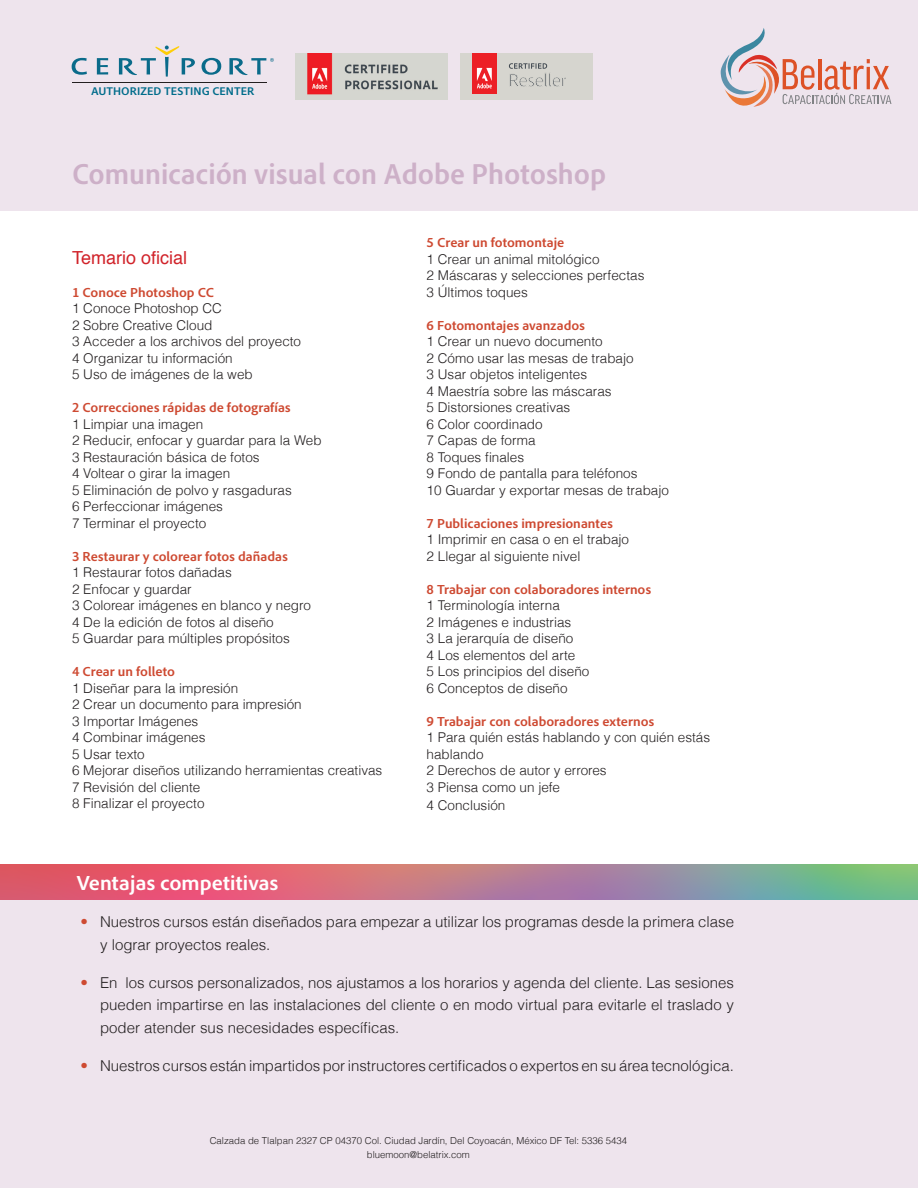
<style>
.page{position:relative;width:918px;height:1188px;background:#fff}
.page>*{position:absolute;margin:0;border:0;box-sizing:border-box;transform-origin:0 0}
.titulo-segundo{font:700 semi-condensed 30px "Adobe Clean";color:#cdb0c8}
.t1{font:700 21px "Adobe Clean";letter-spacing:.005em;color:#fff}
.Titulo_principal{font:18px "Helvetica";color:#d1232a}
.t2{font:300 15px/22.8px "Helvetica";color:#231f20}
.Cuerpo_de_texto{font:300 13.5px/16.5px "Helvetica";color:#231f20}
.Subtitulos_temario_copy{font:700 13.5px "Adobe Clean";color:#ce4a32}
.t3{font:700 11.55px "Adobe Clean";color:#006c8b}
.t4{font:300 9.6px/13.6px "Helvetica";color:#231f20;text-align:center}
.s1{color:#ce4a32}
</style>
<div class="page">
<div style="left:0;top:0;width:918px;height:211px;background:#eee4ed"></div>
<div style="left:0;top:865px;width:918px;height:323px;background:#eee4ed"></div>
<svg style="left:0;top:865px;width:918px;height:34px;background:#b77d87"></svg>
<svg style="left:720px;top:28px;width:171px;height:79px"></svg>
<svg style="left:72px;top:58px;width:15px;height:17px"></svg>
<svg style="left:97px;top:58px;width:11px;height:16px"></svg>
<svg style="left:202px;top:58px;width:19px;height:17px"></svg>
<svg style="left:119px;top:46px;width:76px;height:31px"></svg>
<svg style="left:229px;top:58px;width:45px;height:18px"></svg>
<hr style="left:72px;top:82px;width:194px;height:1px;background:#231f20">
<img style="left:295px;top:53px;width:152px;height:46px">
<div style="left:460px;top:53px;width:133px;height:46px;background:#d6d5cf"></div>
<div style="left:472px;top:53px;width:25px;height:41px;background:#ec2026"></div>
<svg style="left:477px;top:68px;width:15px;height:20px"></svg>
<svg style="left:509px;top:63px;width:57px;height:24px"></svg>
<p class="t3" style="left:91px;top:84px;width:165px">AUTHORIZED TESTING CENTER</p>
<p class="titulo-segundo" style="left:72px;top:155px;width:536px">Comunicación visual con Adobe Photoshop</p>
<p class="Titulo_principal" style="left:72px;top:243px;width:117px">Temario oficial</p>
<p class="Subtitulos_temario_copy" style="left:72px;top:283px;width:144px">1 Conoce Photoshop CC</p>
<p class="Cuerpo_de_texto" style="left:72px;top:299px;width:152px">1 Conoce Photoshop CC</p>
<p class="Cuerpo_de_texto" style="left:72px;top:316px;width:142px">2 Sobre Creative Cloud</p>
<p class="Cuerpo_de_texto" style="left:72px;top:332px;width:231px">3 Acceder a los archivos del proyecto</p>
<p class="Cuerpo_de_texto" style="left:72px;top:349px;width:162px">4 Organizar tu información</p>
<p class="Cuerpo_de_texto" style="left:72px;top:365px;width:182px">5 Uso de imágenes de la web</p>
<p class="Subtitulos_temario_copy" style="left:72px;top:399px;width:220px">2 Correcciones rápidas de fotografías</p>
<p class="Cuerpo_de_texto" style="left:72px;top:415px;width:133px">1 Limpiar una imagen</p>
<p class="Cuerpo_de_texto" style="left:72px;top:431px;width:251px">2 Reducir, enfocar y guardar para la Web</p>
<p class="Cuerpo_de_texto" style="left:72px;top:448px;width:189px">3 Restauración básica de fotos</p>
<p class="Cuerpo_de_texto" style="left:72px;top:464px;width:160px">4 Voltear o girar la imagen</p>
<p class="Cuerpo_de_texto" style="left:72px;top:481px;width:221px">5 Eliminación de polvo y rasgaduras</p>
<p class="Cuerpo_de_texto" style="left:72px;top:497px;width:153px">6 Perfeccionar imágenes</p>
<p class="Cuerpo_de_texto" style="left:72px;top:514px;width:136px">7 Terminar el proyecto</p>
<p class="Subtitulos_temario_copy" style="left:72px;top:547px;width:217px">3 Restaurar y colorear fotos dañadas</p>
<p class="Cuerpo_de_texto" style="left:72px;top:563px;width:161px">1 Restaurar fotos dañadas</p>
<p class="Cuerpo_de_texto" style="left:72px;top:580px;width:121px">2 Enfocar y guardar</p>
<p class="Cuerpo_de_texto" style="left:72px;top:596px;width:240px">3 Colorear imágenes en blanco y negro</p>
<p class="Cuerpo_de_texto" style="left:72px;top:613px;width:203px">4 De la edición de fotos al diseño</p>
<p class="Cuerpo_de_texto" style="left:72px;top:629px;width:219px">5 Guardar para múltiples propósitos</p>
<p class="Subtitulos_temario_copy" style="left:72px;top:663px;width:104px">4 Crear un folleto</p>
<p class="Cuerpo_de_texto" style="left:72px;top:679px;width:168px">1 Diseñar para la impresión</p>
<p class="Cuerpo_de_texto" style="left:72px;top:695px;width:231px">2 Crear un documento para impresión</p>
<p class="Cuerpo_de_texto" style="left:72px;top:712px;width:128px">3 Importar Imágenes</p>
<p class="Cuerpo_de_texto" style="left:72px;top:728px;width:135px">4 Combinar imágenes</p>
<p class="Cuerpo_de_texto" style="left:72px;top:745px;width:74px">5 Usar texto</p>
<p class="Cuerpo_de_texto" style="left:72px;top:761px;width:312px">6 Mejorar diseños utilizando herramientas creativas</p>
<p class="Cuerpo_de_texto" style="left:72px;top:778px;width:130px">7 Revisión del cliente</p>
<p class="Cuerpo_de_texto" style="left:72px;top:794px;width:134px">8 Finalizar el proyecto</p>
<h2 class="t1" style="left:76px;top:870px;width:203px">Ventajas competitivas</h2>
<p class="Subtitulos_temario_copy" style="left:427px;top:234px;width:139px">5 Crear un fotomontaje</p>
<p class="Cuerpo_de_texto" style="left:427px;top:250px;width:175px">1 Crear un animal mitológico</p>
<p class="Cuerpo_de_texto" style="left:427px;top:267px;width:219px">2 Máscaras y selecciones perfectas</p>
<p class="Cuerpo_de_texto" style="left:427px;top:283px;width:103px">3 Últimos toques</p>
<p class="Subtitulos_temario_copy" style="left:427px;top:316px;width:160px">6 Fotomontajes avanzados</p>
<p class="Cuerpo_de_texto" style="left:427px;top:333px;width:178px">1 Crear un nuevo documento</p>
<p class="Cuerpo_de_texto" style="left:427px;top:349px;width:209px">2 Cómo usar las mesas de trabajo</p>
<p class="Cuerpo_de_texto" style="left:427px;top:366px;width:162px">3 Usar objetos inteligentes</p>
<p class="Cuerpo_de_texto" style="left:427px;top:382px;width:187px">4 Maestría sobre las máscaras</p>
<p class="Cuerpo_de_texto" style="left:427px;top:399px;width:145px">5 Distorsiones creativas</p>
<p class="Cuerpo_de_texto" style="left:427px;top:415px;width:118px">6 Color coordinado</p>
<p class="Cuerpo_de_texto" style="left:427px;top:432px;width:111px">7 Capas de forma</p>
<p class="Cuerpo_de_texto" style="left:427px;top:448px;width:99px">8 Toques finales</p>
<p class="Cuerpo_de_texto" style="left:427px;top:465px;width:212px">9 Fondo de pantalla para teléfonos</p>
<p class="Cuerpo_de_texto" style="left:427px;top:481px;width:244px">10 Guardar y exportar mesas de trabajo</p>
<p class="Subtitulos_temario_copy" style="left:427px;top:514px;width:188px">7 Publicaciones impresionantes</p>
<p class="Cuerpo_de_texto" style="left:427px;top:531px;width:204px">1 Imprimir en casa o en el trabajo</p>
<p class="Cuerpo_de_texto" style="left:427px;top:547px;width:155px">2 Llegar al siguiente nivel</p>
<p class="Subtitulos_temario_copy" style="left:427px;top:580px;width:226px">8 Trabajar con colaboradores internos</p>
<p class="Cuerpo_de_texto" style="left:427px;top:597px;width:135px">1 Terminología interna</p>
<p class="Cuerpo_de_texto" style="left:427px;top:613px;width:146px">2 Imágenes e industrias</p>
<p class="Cuerpo_de_texto" style="left:427px;top:630px;width:148px">3 La jerarquía de diseño</p>
<p class="Cuerpo_de_texto" style="left:427px;top:646px;width:150px">4 Los elementos del arte</p>
<p class="Cuerpo_de_texto" style="left:427px;top:663px;width:164px">5 Los principios del diseño</p>
<p class="Cuerpo_de_texto" style="left:427px;top:679px;width:143px">6 Conceptos de diseño</p>
<p class="Subtitulos_temario_copy" style="left:427px;top:712px;width:229px">9 Trabajar con colaboradores externos</p>
<p class="Cuerpo_de_texto" style="left:427px;top:729px;width:285px">1 Para quién estás hablando y con quién estás hablando</p>
<p class="Cuerpo_de_texto" style="left:427px;top:762px;width:182px">2 Derechos de autor y errores</p>
<p class="Cuerpo_de_texto" style="left:427px;top:778px;width:135px">3 Piensa como un jefe</p>
<p class="Cuerpo_de_texto" style="left:427px;top:796px;width:80px">4 Conclusión</p>
<p class="t2" style="left:100px;top:910px;width:635px;text-indent:-20px"><span class="s1">•</span> Nuestros cursos están diseñados para empezar a utilizar los programas desde la primera clase y lograr proyectos reales.</p>
<p class="t2" style="left:100px;top:970px;width:635px;text-align:justify;text-indent:-20px"><span class="s1">•</span> En los cursos personalizados, nos ajustamos a los horarios y agenda del cliente. Las sesiones pueden impartirse en las instalaciones del cliente o en modo virtual para evitarle el traslado y poder atender sus necesidades específicas.</p>
<p class="t2" style="left:81px;top:1054px;width:655px"><span class="s1">•</span> Nuestros cursos están impartidos por instructores certificados o expertos en su área tecnológica.</p>
<p class="t4" style="left:210px;top:1134px;width:419px">Calzada de Tlalpan 2327 CP 04370 Col. Ciudad Jardín, Del Coyoacán, México DF Tel: 5336 5434 bluemoon@belatrix.com</p>
</div>
